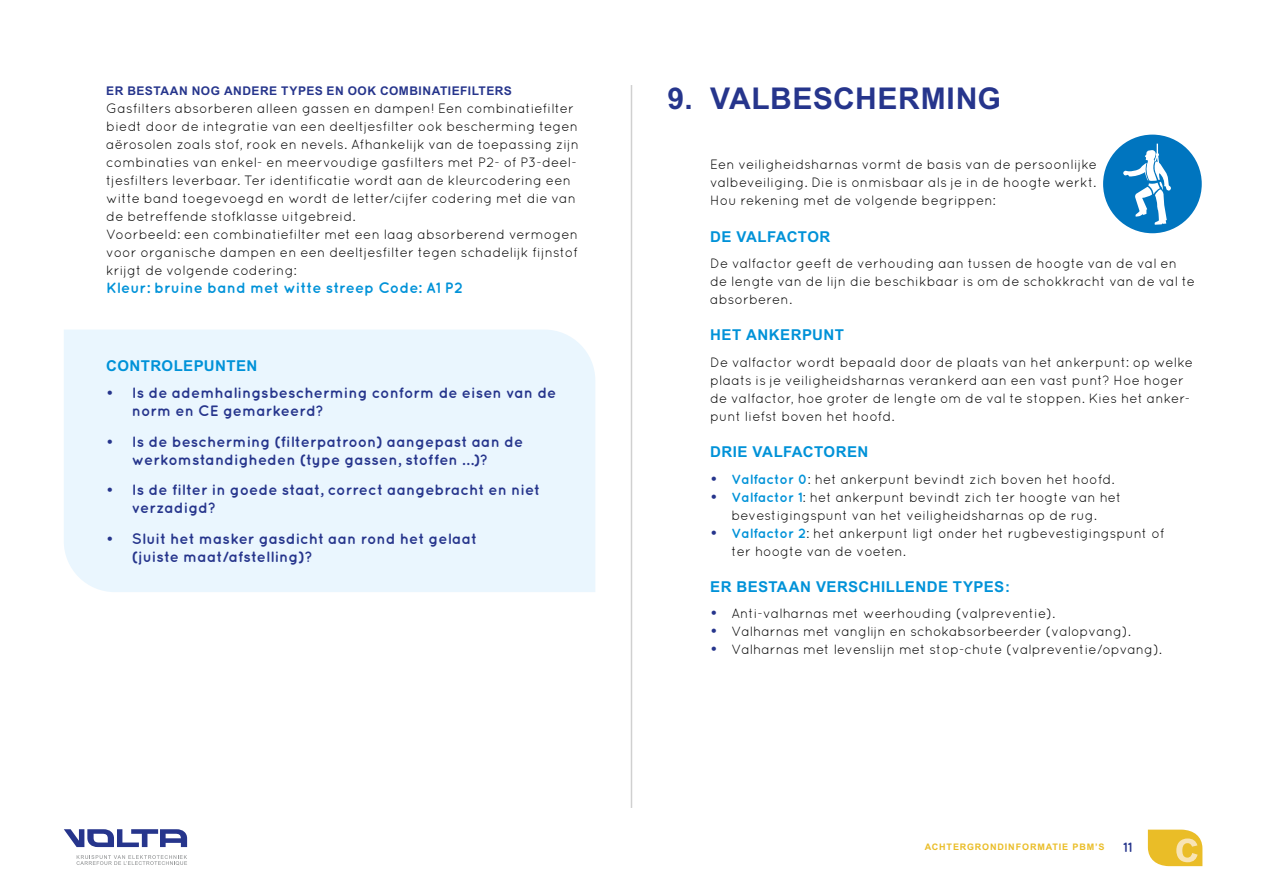
<style>
.page{position:relative;width:1263px;height:893px;background:#fff}
.page>*{position:absolute;margin:0;border:0;box-sizing:border-box;transform-origin:0 0}
._01_Hoofdtitel{font:700 30px "Arial";letter-spacing:.02em;color:#26358c}
.t1{font:700 15px/18px "Quicksand";letter-spacing:.005em;color:#26358c}
._02_Ondertitel{font:700 15px "Arial";letter-spacing:.03em;color:#0092d8}
._03_body-bold-blauw{font:700 15px "Quicksand";letter-spacing:.005em;color:#0092d8}
._03_body{font:13.5px/18px "Quicksand";letter-spacing:.005em;color:#000}
.t2{font:700 13.5px "Quicksand";color:#26358c}
._02_Ondertitel3{font:700 12px "Arial";letter-spacing:.04em;color:#26358c}
.t3{font:700 9px "Arial";letter-spacing:.1em;color:#eabd27}
.s1{font-weight:700;font-size:15px;color:#26358c}
.s2{font-weight:700;color:#0092d8}
</style>
<div class="page">
<svg style="left:1148px;top:830px;width:54px;height:36px;background:#edc648"></svg>
<hr style="left:631px;top:85px;width:1px;height:723px;background:#d0d0d0">
<div style="left:64px;top:330px;width:531px;height:262px;background:#eaf6fe"></div>
<svg style="left:77px;top:855px;width:110px;height:10px"></svg>
<svg style="left:64px;top:829px;width:123px;height:18px"></svg>
<div style="left:1103px;top:135px;width:99px;height:98px;background:#0075bf;border-radius:50%"></div>
<svg style="left:1123px;top:144px;width:48px;height:81px"></svg>
<p class="_02_Ondertitel3" style="left:106px;top:83px;width:407px">ER BESTAAN NOG ANDERE TYPES EN OOK COMBINATIEFILTERS</p>
<p class="_03_body" style="left:106px;top:99px;width:474px">Gasfilters absorberen alleen gassen en dampen! Een combinatiefilter biedt door de integratie van een deeltjesfilter ook bescherming tegen aërosolen zoals stof, rook en nevels. Afhankelijk van de toepassing zijn combinaties van enkel- en meervoudige gasfilters met P2- of P3-deel&shy;tjesfilters leverbaar. Ter identificatie wordt aan de kleurcodering een witte band toegevoegd en wordt de letter/cijfer codering met die van de betreffende stofklasse uitgebreid.</p>
<p class="_03_body" style="left:106px;top:225px;width:473px;text-align:justify">Voorbeeld: een combinatiefilter met een laag absorberend vermogen voor organische dampen en een deeltjesfilter tegen schadelijk fijnstof krijgt de volgende codering:</p>
<p class="_03_body-bold-blauw" style="left:106px;top:278px;width:358px">Kleur: bruine band met witte streep Code: A1 P2</p>
<p class="_02_Ondertitel" style="left:106px;top:357px;width:153px">CONTROLEPUNTEN</p>
<p class="t1" style="left:132px;top:383px;width:426px;text-indent:-26px">• Is de ademhalingsbescherming conform de eisen van de norm en CE gemarkeerd?</p>
<p class="t1" style="left:132px;top:432px;width:393px;text-indent:-26px">• Is de bescherming (filterpatroon) aangepast aan de werkomstandigheden (type gassen, stoffen …)?</p>
<p class="t1" style="left:132px;top:481px;width:410px;text-indent:-26px">• Is de filter in goede staat, correct aangebracht en niet verzadigd?</p>
<p class="t1" style="left:132px;top:529px;width:347px;text-indent:-26px">• Sluit het masker gasdicht aan rond het gelaat (juiste maat/afstelling)?</p>
<p class="_01_Hoofdtitel" style="left:668px;top:81px;width:335px">9. VALBESCHERMING</p>
<p class="_03_body" style="left:710px;top:155px;width:388px;text-align:justify">Een veiligheidsharnas vormt de basis van de persoonlijke valbeveiliging. Die is onmisbaar als je in de hoogte werkt.<br>Hou rekening met de volgende begrippen:</p>
<p class="_02_Ondertitel" style="left:710px;top:227px;width:122px">DE VALFACTOR</p>
<p class="_03_body" style="left:710px;top:254px;width:486px">De valfactor geeft de verhouding aan tussen de hoogte van de val en de lengte van de lijn die beschikbaar is om de schokkracht van de val te absorberen.</p>
<p class="_02_Ondertitel" style="left:710px;top:326px;width:135px">HET ANKERPUNT</p>
<p class="_03_body" style="left:710px;top:353px;width:484px">De valfactor wordt bepaald door de plaats van het ankerpunt: op welke plaats is je veiligheidsharnas verankerd aan een vast punt? Hoe hoger de valfactor, hoe groter de lengte om de val te stoppen. Kies het anker&shy;punt liefst boven het hoofd.</p>
<p class="_02_Ondertitel" style="left:710px;top:443px;width:160px">DRIE VALFACTOREN</p>
<p class="_03_body" style="left:710px;top:470px;width:406px"><span class="s1">•</span> <span class="s2">Valfactor 0</span>: het ankerpunt bevindt zich boven het hoofd.</p>
<p class="_03_body" style="left:710px;top:488px;width:413px;text-align:center"><span class="s1">•</span> <span class="s2">Valfactor 1</span>: het ankerpunt bevindt zich ter hoogte van het bevestigingspunt van het veiligheidsharnas op de rug.</p>
<p class="_03_body" style="left:731px;top:524px;width:435px;text-indent:-21px"><span class="s1">•</span> <span class="s2">Valfactor 2</span>: het ankerpunt ligt onder het rugbevestigingspunt of ter hoogte van de voeten.</p>
<p class="_02_Ondertitel" style="left:710px;top:578px;width:301px">ER BESTAAN VERSCHILLENDE TYPES:</p>
<p class="_03_body" style="left:710px;top:604px;width:346px"><span class="s1">•</span> Anti-valharnas met weerhouding (valpreventie).</p>
<p class="_03_body" style="left:710px;top:622px;width:422px"><span class="s1">•</span> Valharnas met vanglijn en schokabsorbeerder (valopvang).</p>
<p class="_03_body" style="left:710px;top:640px;width:453px"><span class="s1">•</span> Valharnas met levenslijn met stop-chute (valpreventie/opvang).</p>
<p class="t3" style="left:925px;top:841px;width:181px">ACHTERGRONDINFORMATIE PBM’S</p>
<p class="t2" style="left:1123px;top:839px;width:11px">11</p>
</div>
